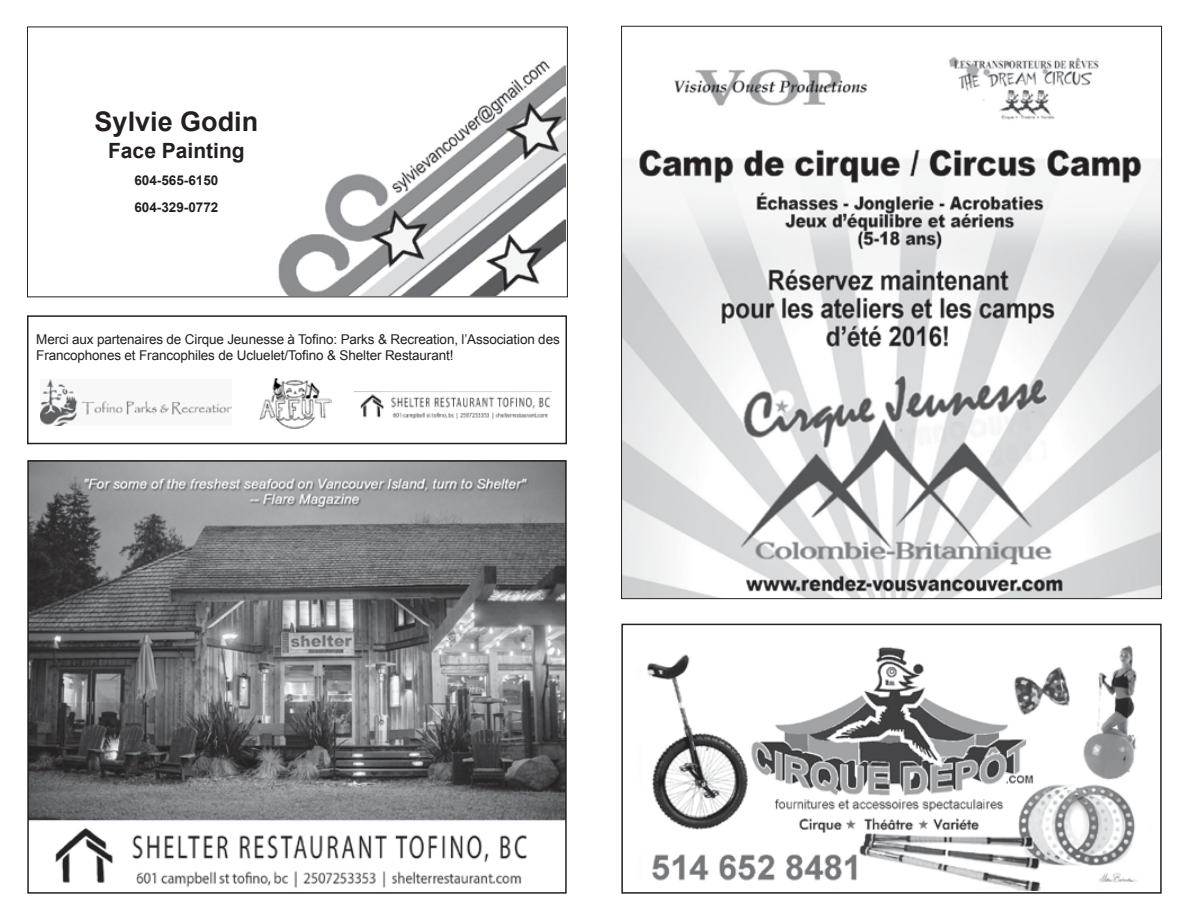
<style>
.page{position:relative;width:1188px;height:918px;background:#fff}
.page>*{position:absolute;margin:0;border:0;box-sizing:border-box;transform-origin:0 0}
.t1{font:700 27px "Arial";color:#231f20}
.t2{font:700 21px "Arial";color:#231f20}
.t3{font:13.5px/16.5px "Arial";letter-spacing:-.01em;color:#231f20}
.t4{font:700 13.5px/27px "Arial";color:#231f20}
</style>
<div class="page">
<img style="left:259px;top:379px;width:73px;height:50px">
<img style="left:40px;top:380px;width:191px;height:46px">
<div style="left:27px;top:315px;width:540px;height:129px;border:2px solid #231f20"></div>
<img style="left:30px;top:463px;width:534px;height:425px">
<div style="left:27px;top:460px;width:540px;height:434px;border:2px solid #231f20"></div>
<img style="left:360px;top:394px;width:191px;height:26px">
<img style="left:278px;top:60px;width:287px;height:235px">
<div style="left:27px;top:27px;width:541px;height:270px;border:1px solid #231f20"></div>
<img style="left:647px;top:645px;width:490px;height:246px">
<div style="left:621px;top:624px;width:541px;height:270px;border:2px solid #231f20"></div>
<img style="left:623px;top:56px;width:537px;height:541px">
<h1 class="t1" style="left:95px;top:104px;width:165px">Sylvie Godin</h1>
<h2 class="t2" style="left:108px;top:137px;width:138px">Face Painting</h2>
<p class="t4" style="left:134px;top:167px;width:86px">604-565-6150<br>604-329-0772</p>
<p class="t3" style="left:36px;top:331px;width:525px">Merci aux partenaires de Cirque Jeunesse à Tofino: Parks &amp; Recreation, l’Association des<br>Francophones et Francophiles de Ucluelet/Tofino &amp; Shelter Restaurant!</p>
</div>
